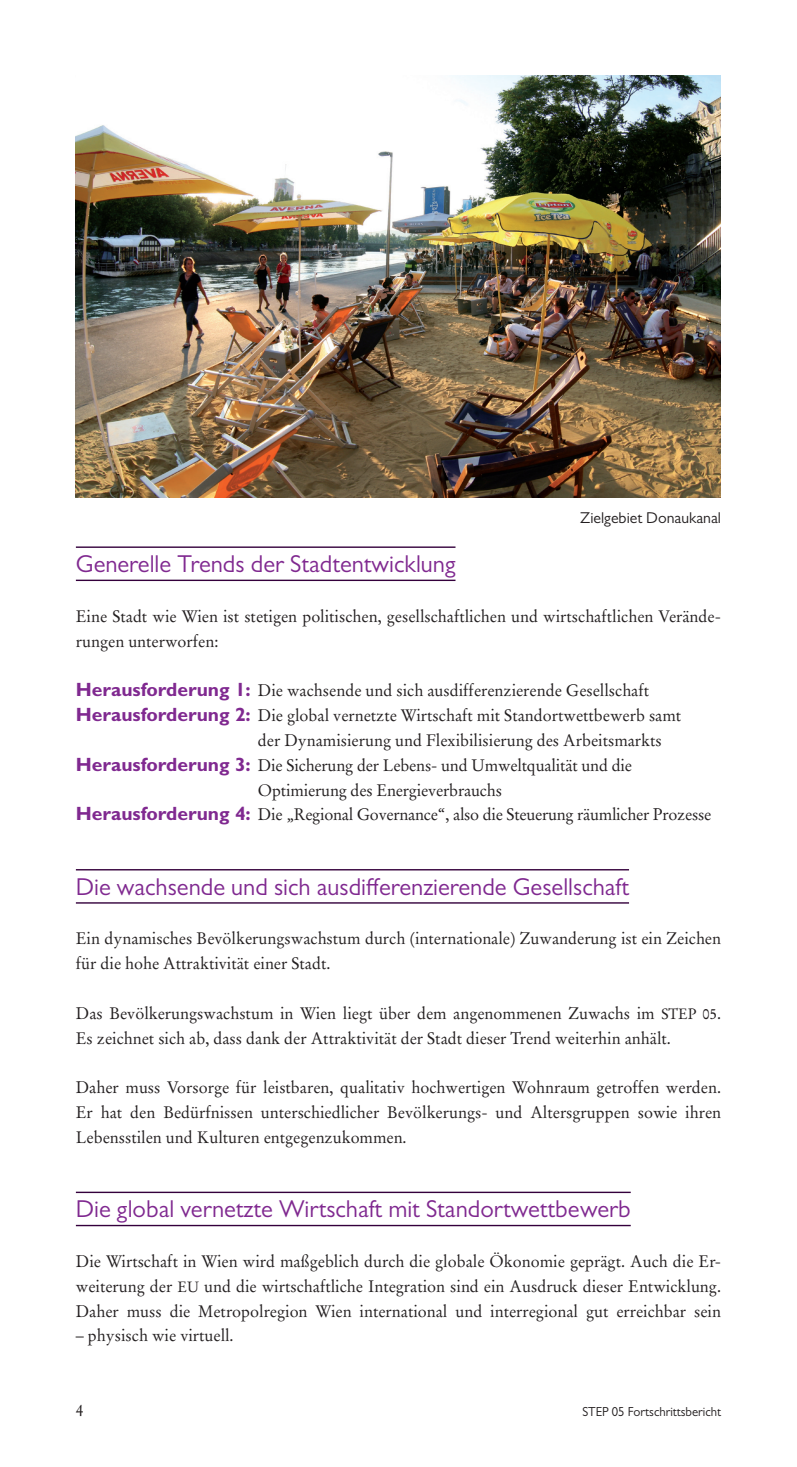
<style>
.page{position:relative;width:797px;height:1467px;background:#fff}
.page>*{position:absolute;margin:0;border:0;box-sizing:border-box;transform-origin:0 0}
.t1{font:24.5px "Gill Sans MT Pro";color:#802990}
.t2{font:16.62px/24.8px "Stempel Garamond";color:#231f20}
.t3{font:15.75px "Gill Sans MT Pro";color:#231f20}
.t4{font:13.12px "Gill Sans MT Pro";color:#231f20}
.s1{font-family:"Gill Sans Std";font-weight:700;font-size:19.25px;color:#802990}
.s2{font-size:14.88px}
</style>
<div class="page">
<hr style="left:76px;top:546px;width:379px;height:2px;background:#34003c">
<hr style="left:76px;top:579px;width:379px;height:2px;background:#34003c">
<hr style="left:76px;top:869px;width:553px;height:1px;background:#34003c">
<hr style="left:76px;top:902px;width:553px;height:1px;background:#34003c">
<hr style="left:76px;top:1191px;width:554px;height:1px;background:#34003c">
<hr style="left:76px;top:1224px;width:554px;height:2px;background:#34003c">
<img style="left:76px;top:76px;width:644px;height:421px">
<p class="t3" style="left:580px;top:508px;width:142px">Zielgebiet Donaukanal</p>
<h1 class="t1" style="left:76px;top:549px;width:381px">Generelle Trends der Stadtentwicklung</h1>
<p class="t2" style="left:76px;top:603px;width:646px">Eine Stadt wie Wien ist stetigen politischen, gesellschaftlichen und wirtschaftlichen Verände&shy;rungen unterworfen:</p>
<p class="t2" style="left:76px;top:678px;width:575px"><span class="s1">Herausforderung 1:</span> Die wachsende und sich ausdifferenzierende Gesellschaft</p>
<p class="t2" style="left:76px;top:703px;width:607px"><span class="s1">Herausforderung 2:</span> Die global vernetzte Wirtschaft mit Standortwettbewerb samt</p>
<p class="t2" style="left:258px;top:728px;width:405px">der Dynamisierung und Flexibilisierung des Arbeitsmarkts</p>
<p class="t2" style="left:76px;top:752px;width:557px"><span class="s1">Herausforderung 3:</span> Die Sicherung der Lebens- und Umweltqualität und die</p>
<p class="t2" style="left:258px;top:777px;width:245px">Optimierung des Energieverbrauchs</p>
<p class="t2" style="left:76px;top:802px;width:637px"><span class="s1">Herausforderung 4:</span> Die „Regional Governance“, also die Steuerung räumlicher Prozesse</p>
<h1 class="t1" style="left:76px;top:872px;width:554px">Die wachsende und sich ausdifferenzierende Gesellschaft</h1>
<p class="t2" style="left:76px;top:926px;width:646px">Ein dynamisches Bevölkerungswachstum durch (internationale) Zuwanderung ist ein Zeichen für die hohe Attraktivität einer Stadt.</p>
<p class="t2" style="left:76px;top:1000px;width:646px">Das Bevölkerungswachstum in Wien liegt über dem angenommenen Zuwachs im <span class="s2">STEP 05</span>.<br>Es zeichnet sich ab, dass dank der Attraktivität der Stadt dieser Trend weiterhin anhält.</p>
<p class="t2" style="left:76px;top:1075px;width:646px;text-align:justify">Daher muss Vorsorge für leistbaren, qualitativ hochwertigen Wohnraum getroffen werden.<br>Er hat den Bedürfnissen unterschiedlicher Bevölkerungs- und Altersgruppen sowie ihren Lebensstilen und Kulturen entgegenzukommen.</p>
<h1 class="t1" style="left:76px;top:1194px;width:556px">Die global vernetzte Wirtschaft mit Standortwettbewerb</h1>
<p class="t2" style="left:76px;top:1248px;width:646px;text-align:justify">Die Wirtschaft in Wien wird maßgeblich durch die globale Ökonomie geprägt. Auch die Er&shy;weiterung der <span class="s2">EU</span> und die wirtschaftliche Integration sind ein Ausdruck dieser Entwicklung.<br>Daher muss die Metropolregion Wien international und interregional gut erreichbar sein</p>
<p class="t2" style="left:76px;top:1323px;width:159px">– physisch wie virtuell.</p>
<p class="t2" style="left:76px;top:1397px;width:10px">4</p>
<p class="t4" style="left:582px;top:1403px;width:140px">STEP 05 Fortschrittsbericht</p>
</div>
